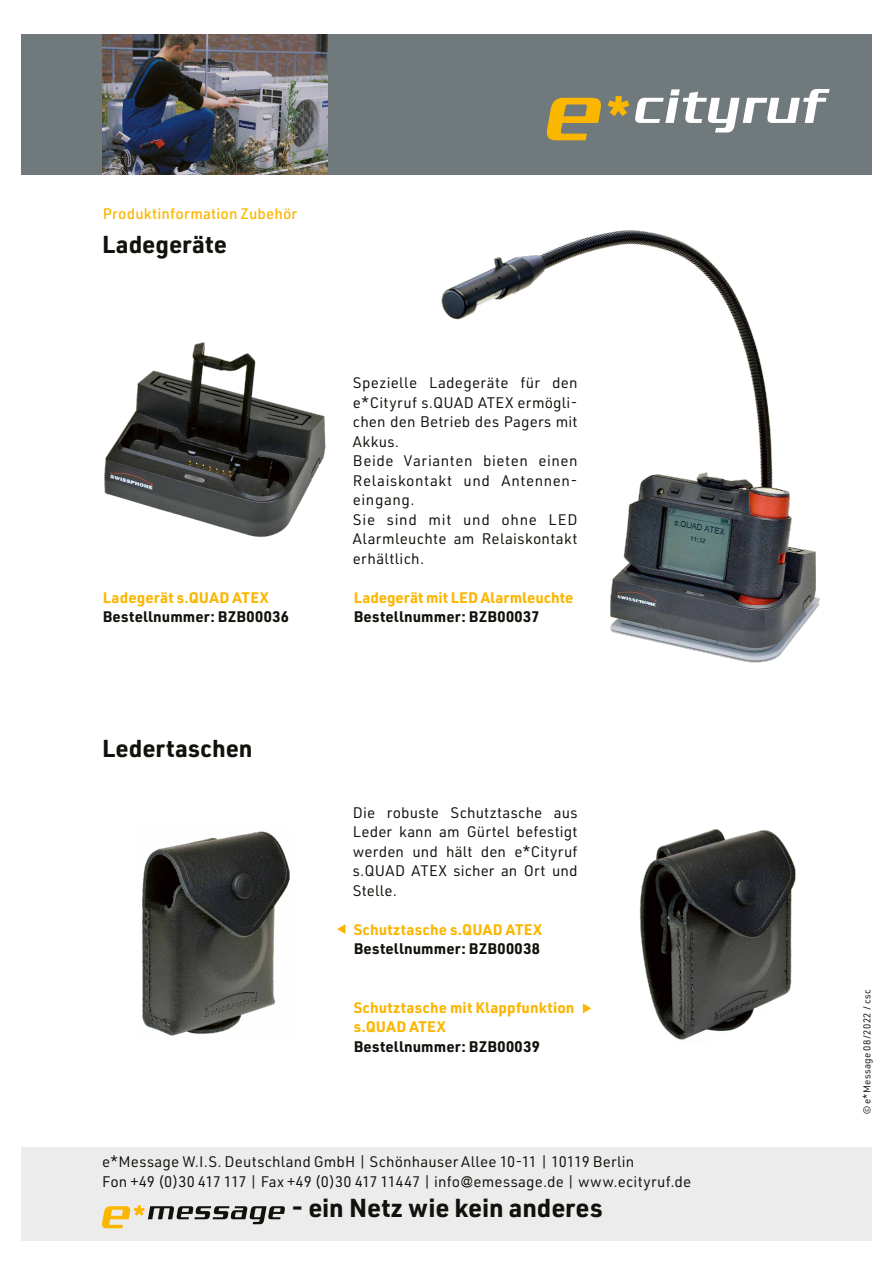
<style>
.page{position:relative;width:893px;height:1263px;background:#fff}
.page>*{position:absolute;margin:0;border:0;box-sizing:border-box;transform-origin:0 0}
.t1{font:700 25.5px "URWDIN";letter-spacing:-.005em;color:#12120d}
.t2{font:700 24px "URWDIN";letter-spacing:.005em;color:#12120d}
.t3{font:15px/19.5px "URWDIN";letter-spacing:.02em;color:#12120d}
.t4{font:700 15px/19.5px "URWDIN";letter-spacing:.015em;color:#fbb600}
.t5{font:700 15px "URWDIN";letter-spacing:.025em;color:#12120d}
.t6{font:500 15px "URWDIN";letter-spacing:.01em;color:#fbb600}
.t7{font:9.75px "URWDIN";letter-spacing:.045em;color:#12120d}
.s1{font-family:"Arial";font-size:12px}
</style>
<div class="page">
<div style="left:21px;top:34px;width:851px;height:140px;background:#70797c"></div>
<div style="left:21px;top:1147px;width:851px;height:94px;background:#ececec"></div>
<svg style="left:102px;top:1205px;width:183px;height:23px"></svg>
<svg style="left:546px;top:98px;width:55px;height:42px"></svg>
<svg style="left:608px;top:89px;width:222px;height:43px"></svg>
<img style="left:102px;top:34px;width:225px;height:140px">
<img style="left:104px;top:342px;width:222px;height:195px">
<img style="left:142px;top:831px;width:148px;height:205px">
<img style="left:639px;top:829px;width:157px;height:211px">
<img style="left:441px;top:230px;width:379px;height:433px">
<svg style="left:337px;top:924px;width:8px;height:10px"></svg>
<svg style="left:583px;top:1003px;width:8px;height:10px"></svg>
<p class="t6" style="left:103px;top:204px;width:196px">Produktinformation Zubehör</p>
<h2 class="t2" style="left:102px;top:228px;width:126px">Ladegeräte</h2>
<p class="t4" style="left:103px;top:587px;width:168px">Ladegerät s.QUAD ATEX</p>
<p class="t5" style="left:103px;top:607px;width:188px">Bestellnummer: BZB00036</p>
<h2 class="t2" style="left:102px;top:731px;width:152px">Ledertaschen</h2>
<p class="t3" style="left:353px;top:373px;width:226px">Spezielle Ladegeräte für den e*Cityruf s.QUAD ATEX ermögli&shy;chen den Betrieb des Pagers mit<br>Akkus.<br>Beide Varianten bieten einen<br>Relaiskontakt und Antennen&shy;eingang.<br>Sie sind mit und ohne LED<br>Alarmleuchte am Relaiskontakt erhältlich.</p>
<p class="t4" style="left:354px;top:587px;width:221px">Ladegerät mit LED Alarmleuchte</p>
<p class="t5" style="left:354px;top:607px;width:187px">Bestellnummer: BZB00037</p>
<p class="t3" style="left:353px;top:802px;width:226px;text-align:justify">Die robuste Schutztasche aus Leder kann am Gürtel befestigt werden und hält den e*Cityruf s.QUAD ATEX sicher an Ort und Stelle.</p>
<p class="t4" style="left:354px;top:919px;width:190px">Schutztasche s.QUAD ATEX</p>
<p class="t5" style="left:354px;top:938px;width:188px">Bestellnummer: BZB00038</p>
<p class="t4" style="left:354px;top:997px;width:222px">Schutztasche mit Klappfunktion s.QUAD ATEX</p>
<p class="t5" style="left:354px;top:1036px;width:188px">Bestellnummer: BZB00039</p>
<p class="t3" style="left:102px;top:1152px;width:591px">e*Message W.I.S. Deutschland GmbH | Schönhauser Allee 10-11 | 10119 Berlin<br>Fon +49 (0)30 417 117 | Fax +49 (0)30 417 11447 | info<span class="s1">@</span>emessage.de | www.ecityruf.de</p>
<h1 class="t1" style="left:291px;top:1190px;width:313px">- ein Netz wie kein anderes</h1>
<p class="t7" style="left:861px;top:1114px;width:126px;rotate:-90deg">© e*Message 08/2022 / csc</p>
</div>
